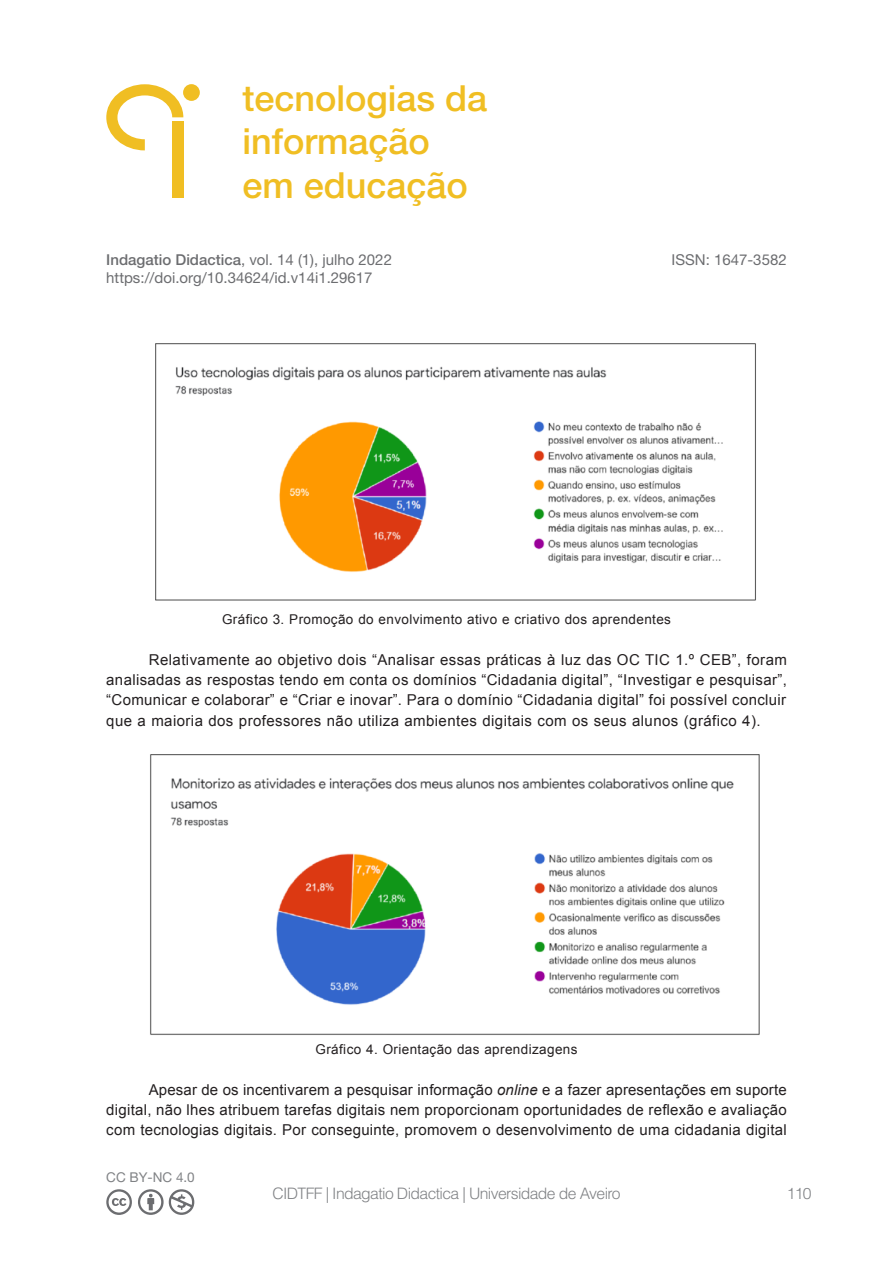
<style>
.page{position:relative;width:893px;height:1263px;background:#fff}
.page>*{position:absolute;margin:0;border:0;box-sizing:border-box;transform-origin:0 0}
.t1{font:500 36px/43.2px "Helvetica Neue LT Pro";color:#f0be23}
.t2{font:300 15.75px "Helvetica LT Std";letter-spacing:-.04em;color:#808285}
.Paragrafo{font:15px/20.4px "Arial";letter-spacing:.025em;color:#231f20;text-align:justify}
.t3{font:15px/18px "Helvetica Neue LT Pro";color:#6c6d70}
.Legenda{font:13.5px "Arial";letter-spacing:.03em;color:#231f20}
.t4{font:13.5px "Helvetica Neue LT Pro";color:#808285}
.s1{font-weight:500}
.s2{font-style:italic}
</style>
<div class="page">
<div style="left:183px;top:84px;width:17px;height:17px;background:#f0be23;border-radius:50%"></div>
<div style="left:172px;top:122px;width:11px;height:76px;background:#f0be23"></div>
<svg style="left:106px;top:84px;width:77px;height:66px"></svg>
<svg style="left:106px;top:1189px;width:26px;height:26px"></svg>
<svg style="left:138px;top:1189px;width:56px;height:26px"></svg>
<img style="left:155px;top:343px;width:601px;height:258px">
<img style="left:150px;top:754px;width:610px;height:281px">
<h1 class="t1" style="left:242px;top:76px;width:246px">tecnologias da informação em educação</h1>
<p class="t3" style="left:106px;top:250px;width:287px"><span class="s1">Indagatio Didactica</span>, vol. 14 (1), julho 2022 https://doi.org/10.34624/id.v14i1.29617</p>
<p class="t3" style="left:672px;top:250px;width:117px">ISSN: 1647-3582</p>
<p class="Legenda" style="left:222px;top:610px;width:450px">Gráfico 3. Promoção do envolvimento ativo e criativo dos aprendentes</p>
<p class="Paragrafo" style="left:106px;top:649px;width:682px;text-indent:43px">Relativamente ao objetivo dois “Analisar essas práticas à luz das OC TIC 1.º CEB”, foram analisadas as respostas tendo em conta os domínios “Cidadania digital”, “Investigar e pesquisar”, “Comunicar e colaborar” e “Criar e inovar”. Para o domínio “Cidadania digital” foi possível concluir que a maioria dos professores não utiliza ambientes digitais com os seus alunos (gráfico 4).</p>
<p class="Legenda" style="left:316px;top:1040px;width:263px">Gráfico 4. Orientação das aprendizagens</p>
<p class="Paragrafo" style="left:106px;top:1079px;width:682px;text-indent:43px">Apesar de os incentivarem a pesquisar informação <span class="s2">online</span> e a fazer apresentações em suporte digital, não lhes atribuem tarefas digitais nem proporcionam oportunidades de reflexão e avaliação com tecnologias digitais. Por conseguinte, promovem o desenvolvimento de uma cidadania digital</p>
<p class="t4" style="left:106px;top:1169px;width:90px">CC BY-NC 4.0</p>
<p class="t2" style="left:272px;top:1184px;width:350px">CIDTFF | Indagatio Didactica | Universidade de Aveiro</p>
<p class="t2" style="left:787px;top:1184px;width:27px">110</p>
</div>
